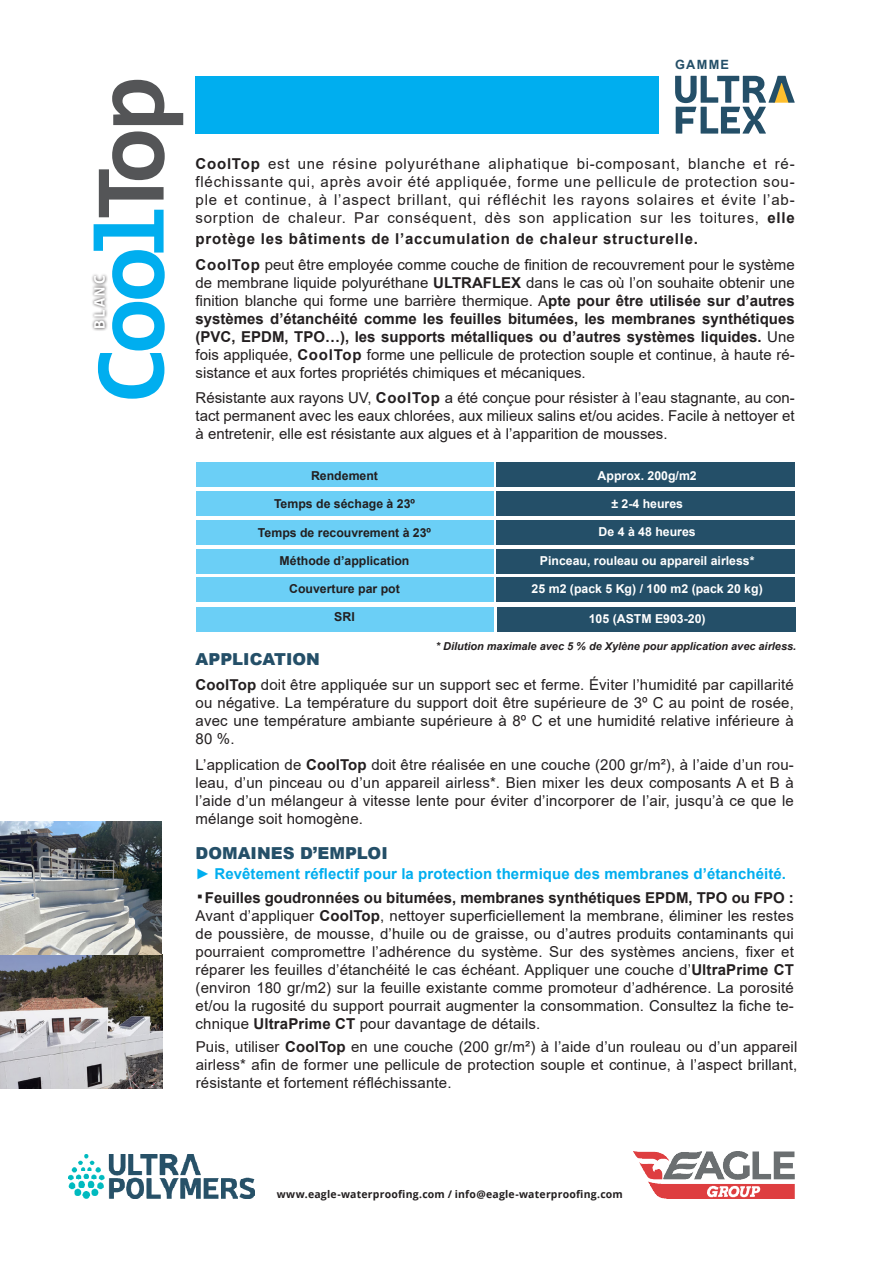
<style>
.page{position:relative;width:893px;height:1263px;background:#fff}
.page>*{position:absolute;margin:0;border:0;box-sizing:border-box;transform-origin:0 0}
.t1{font:700 101.4px "Consolas";letter-spacing:-.1em;color:#00aeef}
.t2{font:900 16.5px "Arial";color:#244f68}
.t3{font:700 16.35px "Consolas";letter-spacing:.13em;color:#fff}
.t4{font:15px/18px "Arial";letter-spacing:.01em;color:#231f20;text-align:justify}
.t5{font:700 15px "Arial";letter-spacing:.005em;color:#00aeef}
.t6{font:700 15px "Arial";letter-spacing:.05em;color:#231f20}
.t7{font:700 12.75px "Arial";letter-spacing:.1em;color:#244f68}
.t8{font:700 12.3px "Arial";color:#fff}
.t9{font:700 12.3px "Arial";color:#231f20}
.t10{font:italic 700 10.95px "Arial";color:#231f20}
._420_DATA-Ultra_body{font:700 10.5px "Open Sans";letter-spacing:.02em;color:#231f20}
.s1{color:#545557}
.s2{font-weight:700}
.s3{font-weight:700;font-size:27px}
.s4{font-weight:900}
</style>
<div class="page">
<svg style="left:675px;top:76px;width:120px;height:58px"></svg>
<div style="left:196px;top:77px;width:463px;height:57px;background:#00aeef"></div>
<img style="left:0;top:821px;width:162px;height:267px">
<img style="left:68px;top:1154px;width:186px;height:45px">
<img style="left:633px;top:1152px;width:162px;height:46px">
<div style="left:196px;top:607px;width:297px;height:25px;background:#6bcff6"></div>
<div style="left:196px;top:462px;width:297px;height:25px;background:#6bcff6"></div>
<div style="left:497px;top:462px;width:298px;height:25px;background:#244f68"></div>
<div style="left:196px;top:491px;width:297px;height:24px;background:#6bcff6"></div>
<div style="left:497px;top:491px;width:298px;height:24px;background:#244f68"></div>
<div style="left:196px;top:520px;width:297px;height:24px;background:#6bcff6"></div>
<div style="left:497px;top:520px;width:298px;height:24px;background:#244f68"></div>
<div style="left:196px;top:549px;width:297px;height:24px;background:#6bcff6"></div>
<div style="left:497px;top:549px;width:298px;height:24px;background:#244f68"></div>
<div style="left:196px;top:578px;width:297px;height:24px;background:#6bcff6"></div>
<div style="left:497px;top:578px;width:298px;height:24px;background:#244f68"></div>
<div style="left:497px;top:607px;width:298px;height:25px;background:#244f68"></div>
<div style="left:91px;top:273px;width:18px;height:58px;background:#231f20;opacity:.97"></div>
<p class="t1" style="left:65px;top:403px;width:328px;rotate:-90deg">Cool<span class="s1">Top</span></p>
<p class="t3" style="left:89px;top:329px;width:55px;rotate:-90deg">BLANC</p>
<p class="t7" style="left:675px;top:55px;width:55px">GAMME</p>
<p class="t4" style="left:196px;top:155px;width:601px"><span class="s2">CoolTop</span> est une résine polyuréthane aliphatique bi-composant, blanche et ré&shy;fléchissante qui, après avoir été appliquée, forme une pellicule de protection sou&shy;ple et continue, à l’aspect brillant, qui réfléchit les rayons solaires et évite l’ab&shy;sorption de chaleur. Par conséquent, dès son application sur les toitures, <span class="s2">elle</span></p>
<p class="t6" style="left:196px;top:228px;width:504px">protège les bâtiments de l’accumulation de chaleur structurelle.</p>
<p class="t4" style="left:196px;top:255px;width:601px"><span class="s2">CoolTop</span> peut être employée comme couche de finition de recouvrement pour le système de membrane liquide polyuréthane <span class="s2">ULTRAFLEX</span> dans le cas où l’on souhaite obtenir une finition blanche qui forme une barrière thermique. A<span class="s2">pte pour être utilisée sur d’autres systèmes d’étanchéité comme les feuilles bitumées, les membranes synthétiques (PVC, EPDM, TPO…), les supports métalliques ou d’autres systèmes liquides.</span> Une fois appliquée, <span class="s2">CoolTop</span> forme une pellicule de protection souple et continue, à haute ré&shy;sistance et aux fortes propriétés chimiques et mécaniques.</p>
<p class="t4" style="left:196px;top:389px;width:601px">Résistante aux rayons UV, <span class="s2">CoolTop</span> a été conçue pour résister à l’eau stagnante, au con&shy;tact permanent avec les eaux chlorées, aux milieux salins et/ou acides. Facile à nettoyer et à entretenir, elle est résistante aux algues et à l’apparition de mousses.</p>
<p class="t9" style="left:311px;top:467px;width:68px">Rendement</p>
<p class="t9" style="left:274px;top:495px;width:143px">Temps de séchage à 23º</p>
<p class="t9" style="left:258px;top:523px;width:175px">Temps de recouvrement à 23º</p>
<p class="t9" style="left:280px;top:552px;width:131px">Méthode d’application</p>
<p class="t9" style="left:289px;top:580px;width:112px">Couverture par pot</p>
<p class="t9" style="left:334px;top:608px;width:22px">SRI</p>
<p class="t8" style="left:598px;top:467px;width:101px">Approx. 200g/m2</p>
<p class="t8" style="left:611px;top:495px;width:73px">± 2-4 heures</p>
<p class="t8" style="left:599px;top:523px;width:99px">De 4 à 48 heures</p>
<p class="t8" style="left:540px;top:551px;width:216px">Pinceau, rouleau ou appareil airless*</p>
<p class="t8" style="left:532px;top:580px;width:233px">25 m2 (pack 5 Kg) / 100 m2 (pack 20 kg)</p>
<p class="t8" style="left:589px;top:610px;width:118px">105 (ASTM E903-20)</p>
<p class="t10" style="left:436px;top:638px;width:362px">* Dilution maximale avec 5 % de Xylène pour application avec airless.</p>
<p class="t2" style="left:196px;top:647px;width:126px">APPLICATION</p>
<p class="t4" style="left:196px;top:676px;width:600px"><span class="s2">CoolTop</span> doit être appliquée sur un support sec et ferme. Éviter l’humidité par capillarité ou négative. La température du support doit être supérieure de 3º C au point de rosée, avec une température ambiante supérieure à 8º C et une humidité relative inférieure à 80 %.</p>
<p class="t4" style="left:196px;top:755px;width:600px">L’application de <span class="s2">CoolTop</span> doit être réalisée en une couche (200 gr/m²), à l’aide d’un rou&shy;leau, d’un pinceau ou d’un appareil airless*. Bien mixer les deux composants A et B à l’aide d’un mélangeur à vitesse lente pour éviter d’incorporer de l’air, jusqu’à ce que le mélange soit homogène.</p>
<p class="t2" style="left:196px;top:841px;width:194px">DOMAINES D’EMPLOI</p>
<p class="t4" style="left:196px;top:888px;width:600px"><span class="s3">·</span><span class="s2">Feuilles goudronnées ou bitumées, membranes synthétiques EPDM, TPO ou FPO :<br></span>Avant d’appliquer <span class="s2">CoolTop</span>, nettoyer superficiellement la membrane, éliminer les restes de poussière, de mousse, d’huile ou de graisse, ou d’autres produits contaminants qui pourraient compromettre l’adhérence du système. Sur des systèmes anciens, fixer et réparer les feuilles d’étanchéité le cas échéant. Appliquer une couche d’<span class="s2">UltraPrime CT </span>(environ 180 gr/m2) sur la feuille existante comme promoteur d’adhérence. La porosité et/ou la rugosité du support pourrait augmenter la consommation. Consultez la fiche te&shy;chnique <span class="s2">UltraPrime CT</span> pour davantage de détails.</p>
<p class="t5" style="left:196px;top:863px;width:592px"><span class="s4">►</span> Revêtement réflectif pour la protection thermique des membranes d’étanchéité.</p>
<p class="t4" style="left:196px;top:1038px;width:603px">Puis, utiliser <span class="s2">CoolTop</span> en une couche (200 gr/m²) à l’aide d’un rouleau ou d’un appareil airless* afin de former une pellicule de protection souple et continue, à l’aspect brillant, résistante et fortement réfléchissante.</p>
<p class="_420_DATA-Ultra_body" style="left:277px;top:1186px;width:348px">www.eagle-waterproofing.com / info@eagle-waterproofing.com</p>
</div>
